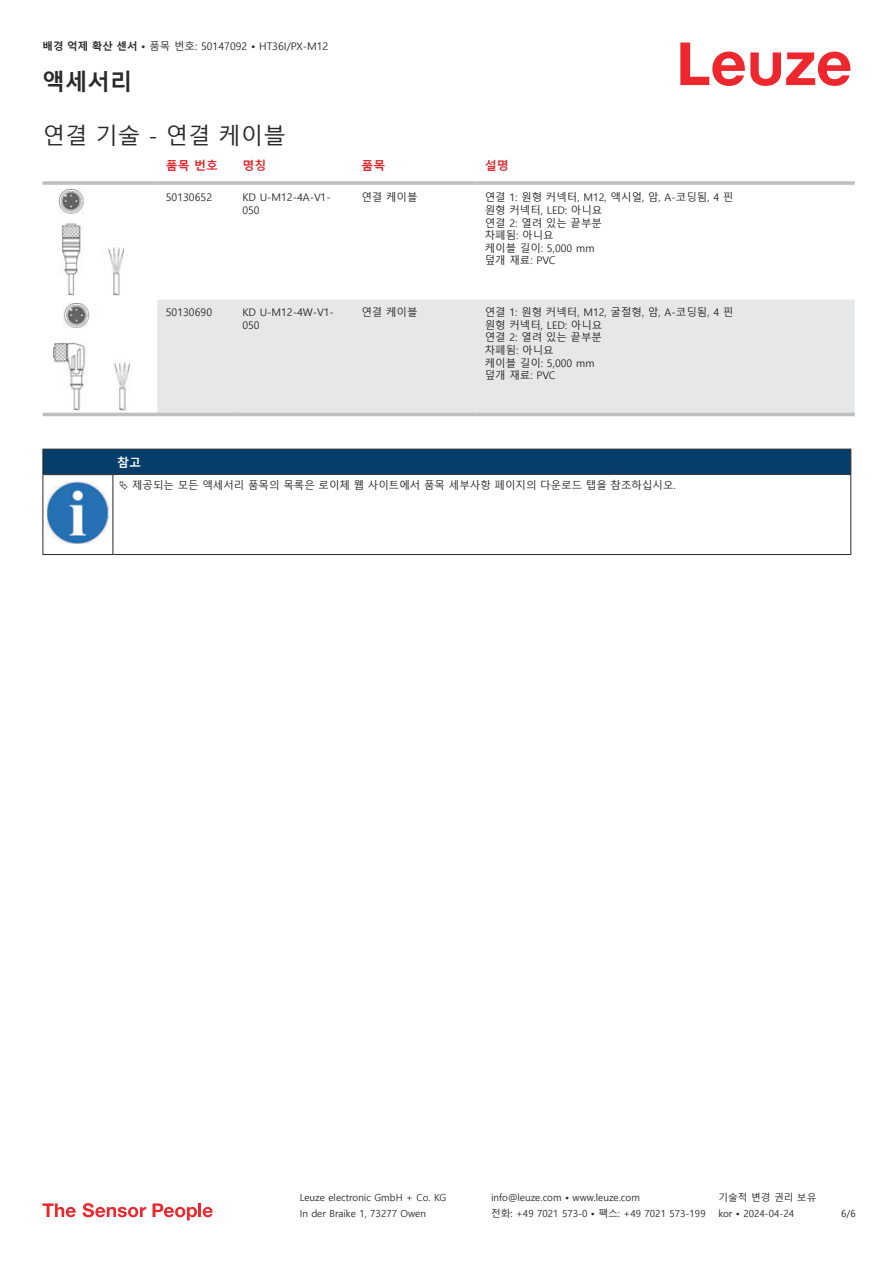
<style>
.page{position:relative;width:893px;height:1263px;background:#fff}
.page>*{position:absolute;margin:0;border:0;box-sizing:border-box;transform-origin:0 0}
.t1{font:22.5px "Malgun Gothic";color:#2b292a}
.t2{font:700 22.5px "Malgun Gothic";color:#2b292a}
.t3{font:700 12px "Malgun Gothic";color:#db2a30}
.t4{font:700 12px "Malgun Gothic";color:#fff}
.t5{font:10.5px/12.6px "Malgun Gothic";color:#2b292a}
.t6{font:9.75px "Malgun Gothic";color:#2b292a}
.s1{font-weight:700}
</style>
<div class="page">
<svg style="left:680px;top:43px;width:170px;height:43px"></svg>
<svg style="left:43px;top:295px;width:812px;height:122px"></svg>
<div style="left:157px;top:300px;width:698px;height:113px;background:#e6e7e9"></div>
<hr style="left:43px;top:181px;width:114px;height:4px;background:#bdbfc1">
<hr style="left:157px;top:181px;width:77px;height:4px;background:#c8cacb">
<hr style="left:234px;top:181px;width:119px;height:4px;background:#c3c5c6">
<hr style="left:353px;top:181px;width:123px;height:4px;background:#bdbfc1">
<hr style="left:476px;top:181px;width:379px;height:4px;background:#c8cacb">
<hr style="left:43px;top:413px;width:114px;height:3px;background:#bdbfc1">
<hr style="left:157px;top:413px;width:77px;height:3px;background:#bdbfc1">
<hr style="left:234px;top:413px;width:119px;height:3px;background:#bdbfc1">
<hr style="left:353px;top:413px;width:123px;height:3px;background:#bdbfc1">
<hr style="left:476px;top:413px;width:379px;height:3px;background:#bdbfc1">
<img style="left:59px;top:189px;width:65px;height:106px">
<img style="left:54px;top:304px;width:75px;height:106px">
<div style="left:43px;top:449px;width:808px;height:26px;background:#063d69"></div>
<hr style="left:113px;top:474px;width:738px;height:1px;background:#2b292a">
<hr style="left:43px;top:475px;width:1px;height:75px;background:#2b292a">
<hr style="left:113px;top:475px;width:1px;height:75px;background:#2b292a">
<hr style="left:850px;top:475px;width:1px;height:75px;background:#2b292a">
<hr style="left:43px;top:554px;width:70px;height:1px;background:#2b292a">
<hr style="left:113px;top:554px;width:738px;height:1px;background:#2b292a">
<img style="left:47px;top:481px;width:61px;height:63px">
<svg style="left:43px;top:1203px;width:33px;height:14px"></svg>
<svg style="left:83px;top:1203px;width:63px;height:14px"></svg>
<svg style="left:153px;top:1203px;width:44px;height:17px"></svg>
<hr style="left:198px;top:1203px;width:3px;height:14px;background:#ed272d">
<svg style="left:203px;top:1207px;width:10px;height:10px"></svg>
<p class="t5" style="left:43px;top:40px;width:287px"><span class="s1">배경 억제 확산 센서 •</span> 품목 번호: 50147092 <span class="s1">•</span> HT36I/PX-M12</p>
<h1 class="t2" style="left:43px;top:69px;width:91px">액세서리</h1>
<h1 class="t1" style="left:43px;top:123px;width:245px">연결 기술 - 연결 케이블</h1>
<p class="t3" style="left:166px;top:159px;width:54px">품목 번호</p>
<p class="t3" style="left:242px;top:159px;width:25px">명칭</p>
<p class="t3" style="left:361px;top:159px;width:25px">품목</p>
<p class="t3" style="left:485px;top:159px;width:25px">설명</p>
<p class="t5" style="left:166px;top:191px;width:48px">50130652</p>
<p class="t5" style="left:242px;top:191px;width:90px">KD U-M12-4A-V1-<br>050</p>
<p class="t5" style="left:361px;top:191px;width:58px">연결 케이블</p>
<p class="t5" style="left:485px;top:191px;width:250px">연결 1: 원형 커넥터, M12, 액시얼, 암, A-코딩됨, 4 핀 원형 커넥터, LED: 아니요<br>연결 2: 열려 있는 끝부분<br>차폐됨: 아니요<br>케이블 길이: 5,000 mm<br>덮개 재료: PVC</p>
<p class="t5" style="left:166px;top:306px;width:48px">50130690</p>
<p class="t5" style="left:242px;top:306px;width:93px">KD U-M12-4W-V1-<br>050</p>
<p class="t5" style="left:361px;top:306px;width:58px">연결 케이블</p>
<p class="t5" style="left:485px;top:306px;width:250px">연결 1: 원형 커넥터, M12, 굴절형, 암, A-코딩됨, 4 핀 원형 커넥터, LED: 아니요<br>연결 2: 열려 있는 끝부분<br>차폐됨: 아니요<br>케이블 길이: 5,000 mm<br>덮개 재료: PVC</p>
<p class="t4" style="left:117px;top:455px;width:25px">참고</p>
<p class="t5" style="left:132px;top:479px;width:545px">제공되는 모든 액세서리 품목의 목록은 로이체 웹 사이트에서 품목 세부사항 페이지의 다운로드 탭을 참조하십시오.</p>
<p class="t6" style="left:300px;top:1192px;width:148px">Leuze electronic GmbH + Co. KG</p>
<p class="t6" style="left:491px;top:1192px;width:150px">info@leuze.com • www.leuze.com</p>
<p class="t6" style="left:718px;top:1192px;width:100px">기술적 변경 권리 보유</p>
<p class="t6" style="left:300px;top:1208px;width:128px">In der Braike 1, 73277 Owen</p>
<p class="t6" style="left:491px;top:1208px;width:216px">전화: +49 7021 573-0 • 팩스: +49 7021 573-199</p>
<p class="t6" style="left:718px;top:1208px;width:77px">kor • 2024-04-24</p>
<p class="t6" style="left:841px;top:1210px;width:16px">6/6</p>
</div>
